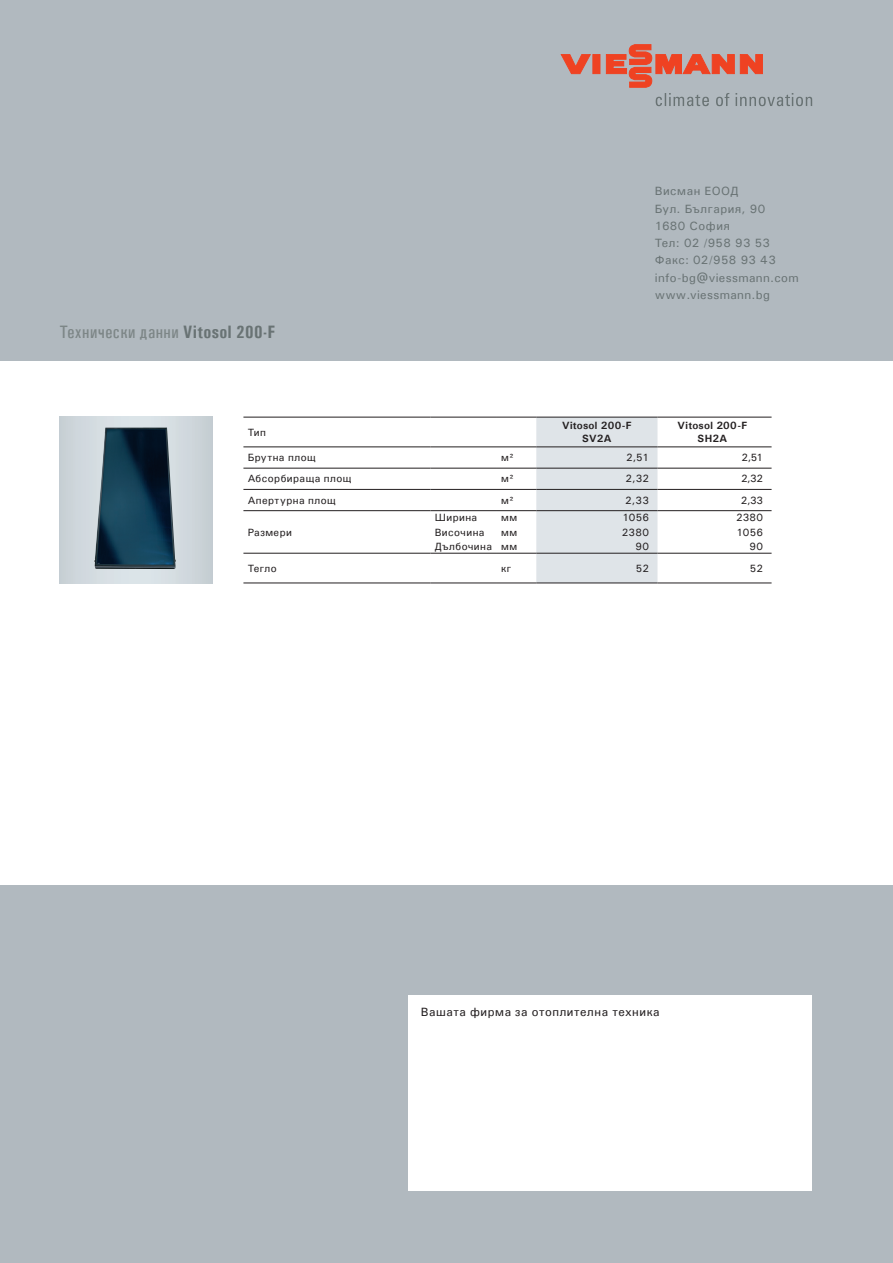
<style>
.page{position:relative;width:893px;height:1263px;background:#b1b9bf}
.page>*{position:absolute;margin:0;border:0;box-sizing:border-box;transform-origin:0 0}
._1_Head{font:500 18px "Univers Condensed";letter-spacing:.03em;color:#7d8687}
._1_Head-2{font:500 12px "Univers";letter-spacing:.03em;color:#697374}
._1_Head-3{font:500 12px "Univers";letter-spacing:.05em;color:#231f20}
._1_Head-4{font:500 10.5px "Univers";letter-spacing:.04em;color:#231f20}
._1_Head-5{font:700 10.5px "Univers";letter-spacing:.03em;color:#231f20}
.s1{font-weight:700;color:#697374}
</style>
<div class="page">
<div style="left:0;top:361px;width:893px;height:523px;background:#fff"></div>
<svg style="left:561px;top:45px;width:251px;height:61px"></svg>
<div style="left:536px;top:418px;width:121px;height:165px;background:#dfe4e8"></div>
<hr style="left:243px;top:417px;width:188px;height:1px;background:#231f20">
<hr style="left:431px;top:417px;width:66px;height:1px;background:#231f20">
<hr style="left:497px;top:417px;width:39px;height:1px;background:#231f20">
<hr style="left:536px;top:417px;width:121px;height:1px;background:#231f20">
<hr style="left:657px;top:417px;width:115px;height:1px;background:#231f20">
<hr style="left:243px;top:447px;width:188px;height:1px;background:#231f20">
<hr style="left:431px;top:447px;width:66px;height:1px;background:#231f20">
<hr style="left:497px;top:447px;width:39px;height:1px;background:#231f20">
<hr style="left:536px;top:447px;width:121px;height:1px;background:#231f20">
<hr style="left:657px;top:447px;width:115px;height:1px;background:#231f20">
<hr style="left:243px;top:468px;width:188px;height:1px;background:#231f20">
<hr style="left:431px;top:468px;width:66px;height:1px;background:#231f20">
<hr style="left:497px;top:468px;width:39px;height:1px;background:#231f20">
<hr style="left:536px;top:468px;width:121px;height:1px;background:#231f20">
<hr style="left:657px;top:468px;width:115px;height:1px;background:#231f20">
<hr style="left:243px;top:489px;width:188px;height:1px;background:#231f20">
<hr style="left:431px;top:489px;width:66px;height:1px;background:#231f20">
<hr style="left:497px;top:489px;width:39px;height:1px;background:#231f20">
<hr style="left:536px;top:489px;width:121px;height:1px;background:#231f20">
<hr style="left:657px;top:489px;width:115px;height:1px;background:#231f20">
<hr style="left:243px;top:510px;width:188px;height:1px;background:#231f20">
<hr style="left:431px;top:510px;width:66px;height:1px;background:#231f20">
<hr style="left:497px;top:510px;width:39px;height:1px;background:#231f20">
<hr style="left:536px;top:510px;width:121px;height:1px;background:#231f20">
<hr style="left:657px;top:510px;width:115px;height:1px;background:#231f20">
<hr style="left:243px;top:553px;width:188px;height:1px;background:#231f20">
<hr style="left:431px;top:553px;width:66px;height:1px;background:#231f20">
<hr style="left:497px;top:553px;width:39px;height:1px;background:#231f20">
<hr style="left:536px;top:553px;width:121px;height:1px;background:#231f20">
<hr style="left:657px;top:553px;width:115px;height:1px;background:#231f20">
<hr style="left:243px;top:583px;width:188px;height:1px;background:#231f20">
<hr style="left:431px;top:583px;width:66px;height:1px;background:#231f20">
<hr style="left:497px;top:583px;width:39px;height:1px;background:#231f20">
<hr style="left:536px;top:583px;width:121px;height:1px;background:#231f20">
<hr style="left:657px;top:583px;width:115px;height:1px;background:#231f20">
<div style="left:408px;top:995px;width:404px;height:196px;background:#fff"></div>
<div style="left:60px;top:417px;width:153px;height:166px;background:#cfd7dd"></div>
<img style="left:94px;top:427px;width:82px;height:142px">
<p class="_1_Head" style="left:60px;top:321px;width:218px">Технически данни <span class="s1">Vitosol 200-F</span></p>
<p class="_1_Head-4" style="left:248px;top:425px;width:20px">Тип</p>
<p class="_1_Head-2" style="left:655px;top:184px;width:85px">Висман ЕООД</p>
<p class="_1_Head-2" style="left:655px;top:201px;width:112px">Бул. България, 90</p>
<p class="_1_Head-2" style="left:655px;top:218px;width:76px">1680 София</p>
<p class="_1_Head-2" style="left:655px;top:235px;width:117px">Тел: 02 /958 93 53</p>
<p class="_1_Head-2" style="left:655px;top:253px;width:122px">Факс: 02/958 93 43</p>
<p class="_1_Head-2" style="left:655px;top:270px;width:145px">info-bg@viessmann.com</p>
<p class="_1_Head-2" style="left:655px;top:287px;width:117px">www.viessmann.bg</p>
<p class="_1_Head-5" style="left:562px;top:419px;width:71px">Vitosol 200-F</p>
<p class="_1_Head-5" style="left:582px;top:432px;width:31px">SV2А</p>
<p class="_1_Head-5" style="left:678px;top:419px;width:71px">Vitosol 200-F</p>
<p class="_1_Head-5" style="left:697px;top:432px;width:31px">SH2А</p>
<p class="_1_Head-4" style="left:248px;top:451px;width:69px">Брутна площ</p>
<p class="_1_Head-4" style="left:501px;top:451px;width:14px">м²</p>
<p class="_1_Head-4" style="left:626px;top:451px;width:24px">2,51</p>
<p class="_1_Head-4" style="left:742px;top:451px;width:23px">2,51</p>
<p class="_1_Head-4" style="left:248px;top:472px;width:105px">Абсорбираща площ</p>
<p class="_1_Head-4" style="left:501px;top:472px;width:14px">м²</p>
<p class="_1_Head-4" style="left:625px;top:472px;width:25px">2,32</p>
<p class="_1_Head-4" style="left:741px;top:472px;width:23px">2,32</p>
<p class="_1_Head-4" style="left:248px;top:493px;width:89px">Апертурна площ</p>
<p class="_1_Head-4" style="left:501px;top:493px;width:14px">м²</p>
<p class="_1_Head-4" style="left:625px;top:493px;width:25px">2,33</p>
<p class="_1_Head-4" style="left:741px;top:493px;width:24px">2,33</p>
<p class="_1_Head-4" style="left:248px;top:525px;width:46px">Размери</p>
<p class="_1_Head-4" style="left:435px;top:511px;width:44px">Ширина</p>
<p class="_1_Head-4" style="left:501px;top:511px;width:18px">мм</p>
<p class="_1_Head-4" style="left:622px;top:511px;width:28px">1056</p>
<p class="_1_Head-4" style="left:736px;top:511px;width:29px">2380</p>
<p class="_1_Head-4" style="left:435px;top:525px;width:51px">Височина</p>
<p class="_1_Head-4" style="left:501px;top:525px;width:18px">мм</p>
<p class="_1_Head-4" style="left:622px;top:525px;width:29px">2380</p>
<p class="_1_Head-4" style="left:737px;top:525px;width:28px">1056</p>
<p class="_1_Head-4" style="left:435px;top:539px;width:59px">Дълбочина</p>
<p class="_1_Head-4" style="left:501px;top:539px;width:18px">мм</p>
<p class="_1_Head-4" style="left:635px;top:539px;width:15px">90</p>
<p class="_1_Head-4" style="left:749px;top:539px;width:15px">90</p>
<p class="_1_Head-4" style="left:248px;top:561px;width:31px">Тегло</p>
<p class="_1_Head-4" style="left:501px;top:561px;width:12px">кг</p>
<p class="_1_Head-4" style="left:636px;top:561px;width:15px">52</p>
<p class="_1_Head-4" style="left:750px;top:561px;width:15px">52</p>
<p class="_1_Head-3" style="left:421px;top:1004px;width:240px">Вашата фирма за отоплителна техника</p>
</div>
